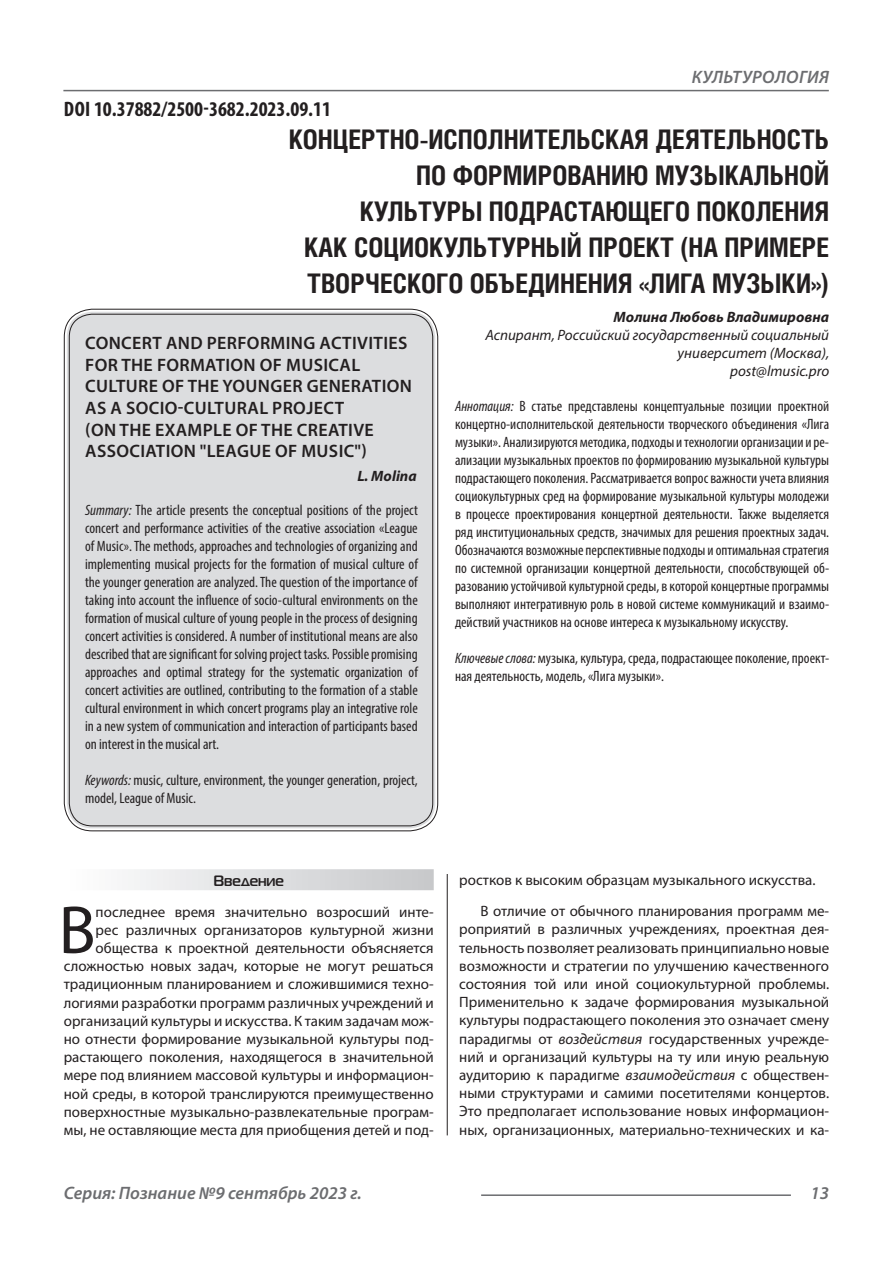
<style>
.page{position:relative;width:893px;height:1263px;background:#fff}
.page>*{position:absolute;margin:0;border:0;box-sizing:border-box;transform-origin:0 0}
.Статья_текст_первый{font:68.4px "Myriad Pro";color:#231f20}
.Статья_название{font:700 27px "Helios Cond C";color:#231f20}
.ДОИ{font:700 condensed 21px "Myriad Pro";color:#231f20}
.Статья_название_англ{font:600 18px/21.6px "Myriad Pro";letter-spacing:.02em;color:#231f20}
.t1{font:italic 600 18px "Myriad Pro";color:#6c6d70}
.t2{font:italic 600 18px "Myriad Pro";letter-spacing:.02em;color:#6c6d70}
.Статья_аннотация_анг{font:condensed 15px/18px "Myriad Pro";color:#231f20;text-align:justify}
.Статья_аннотация_тек{font:condensed 15px/18px "Myriad Pro";color:#231f20;text-align:justify}
.Статья_текст_первый-2{font:15px/18.1px "Myriad Pro";color:#231f20;text-align:right}
.Статья_текст{font:15px/18.1px "Myriad Pro";color:#231f20;text-align:justify}
.Статья_автор_инфо{font:italic 15px/18px "Myriad Pro";color:#231f20;text-align:right}
.Статья_автор_фио_рус{font:italic 700 15px "Myriad Pro";color:#231f20}
.Статья_автор_англ{font:italic 700 15px "Myriad Pro";color:#231f20}
.Статья_подзаголовок{font:700 15px "Magistral C";color:#231f20}
.s1{font-style:italic}
</style>
<div class="page">
<hr style="left:447px;top:128px;width:1px;height:1007px;background:#231f20">
<hr style="left:63px;top:90px;width:766px;height:1px;background:#6c6d70">
<hr style="left:481px;top:1194px;width:310px;height:2px;background:#6c6d70">
<div style="left:441px;top:126px;width:10px;height:748px;background:#fff"></div>
<div style="left:67px;top:312px;width:368px;height:516px;background:#dcdddf;border-radius:26px"></div>
<div style="left:64px;top:869px;width:370px;height:21px;background:linear-gradient(to right,#fefeff,#c6c8ca)"></div>
<p class="ДОИ" style="left:64px;top:96px;width:269px">DOI 10.37882/2500-3682.2023.09.11</p>
<p class="t2" style="left:692px;top:66px;width:139px">КУЛЬТУРОЛОГИЯ</p>
<p class="Статья_название" style="left:289px;top:124px;width:542px">КОНЦЕРТНО-ИСПОЛНИТЕЛЬСКАЯ ДЕЯТЕЛЬНОСТЬ</p>
<p class="Статья_название" style="left:416px;top:160px;width:414px">ПО ФОРМИРОВАНИЮ МУЗЫКАЛЬНОЙ</p>
<p class="Статья_название" style="left:360px;top:196px;width:471px">КУЛЬТУРЫ ПОДРАСТАЮЩЕГО ПОКОЛЕНИЯ</p>
<p class="Статья_название" style="left:304px;top:232px;width:527px">КАК СОЦИОКУЛЬТУРНЫЙ ПРОЕКТ (НА ПРИМЕРЕ</p>
<p class="Статья_название" style="left:307px;top:268px;width:523px">ТВОРЧЕСКОГО ОБЪЕДИНЕНИЯ «ЛИГА МУЗЫКИ»)</p>
<p class="Статья_автор_фио_рус" style="left:614px;top:307px;width:217px">Молина Любовь Владимировна</p>
<p class="Статья_автор_инфо" style="left:485px;top:325px;width:345px">Аспирант, Российский государственный социальный университет (Москва),</p>
<p class="Статья_автор_инфо" style="left:730px;top:361px;width:100px">post@lmusic.pro</p>
<p class="Статья_аннотация_тек" style="left:455px;top:397px;width:376px"><span class="s1">Аннотация:</span> В статье представлены концептуальные позиции проектной концертно-исполнительской деятельности творческого объединения «Лига музыки». Анализируются методика, подходы и технологии организации и ре&shy;ализации музыкальных проектов по формированию музыкальной культуры подрастающего поколения. Рассматривается вопрос важности учета влияния социокультурных сред на формирование музыкальной культуры молодежи в процессе проектирования концертной деятельности. Также выделяется ряд институциональных средств, значимых для решения проектных задач.<br>Обозначаются возможные перспективные подходы и оптимальная стратегия по системной организации концертной деятельности, способствующей об&shy;разованию устойчивой культурной среды, в которой концертные программы выполняют интегративную роль в новой системе коммуникаций и взаимо&shy;действий участников на основе интереса к музыкальному искусству.</p>
<p class="Статья_аннотация_тек" style="left:455px;top:649px;width:376px"><span class="s1">Ключевые слова:</span> музыка, культура, среда, подрастающее поколение, проект&shy;ная деятельность, модель, «Лига музыки».</p>
<p class="Статья_название_англ" style="left:85px;top:332px;width:328px">CONCERT AND PERFORMING ACTIVITIES<br>FOR THE FORMATION OF MUSICAL<br>CULTURE OF THE YOUNGER GENERATION<br>AS A SOCIO-CULTURAL PROJECT<br>(ON THE EXAMPLE OF THE CREATIVE<br>ASSOCIATION "LEAGUE OF MUSIC")</p>
<p class="Статья_автор_англ" style="left:357px;top:466px;width:61px">L. Molina</p>
<p class="Статья_аннотация_анг" style="left:85px;top:501px;width:334px"><span class="s1">Summary:</span> The article presents the conceptual positions of the project concert and performance activities of the creative association «League of Music». The methods, approaches and technologies of organizing and implementing musical projects for the formation of musical culture of the younger generation are analyzed. The question of the importance of taking into account the influence of socio-cultural environments on the formation of musical culture of young people in the process of designing concert activities is considered. A number of institutional means are also described that are significant for solving project tasks. Possible promising approaches and optimal strategy for the systematic organization of concert activities are outlined, contributing to the formation of a stable cultural environment in which concert programs play an integrative role in a new system of communication and interaction of participants based on interest in the musical art.</p>
<p class="Статья_аннотация_анг" style="left:85px;top:771px;width:334px"><span class="s1">Keywords:</span> music, culture, environment, the younger generation, project, model, League of Music.</p>
<p class="Статья_подзаголовок" style="left:213px;top:872px;width:72px">Введение</p>
<p class="Статья_текст_первый" style="left:59px;top:888px;width:39px">В</p>
<p class="Статья_текст_первый-2" style="left:64px;top:902px;width:371px">последнее время значительно возросший инте-<br>рес различных организаторов культурной жизни общества к проектной деятельности объясняется сложностью новых задач, которые не могут решаться традиционным планированием и сложившимися техно&shy;логиями разработки программ различных учреждений и организаций культуры и искусства. К таким задачам мож&shy;но отнести формирование музыкальной культуры под&shy;растающего поколения, находящегося в значительной мере под влиянием массовой культуры и информацион&shy;ной среды, в которой транслируются преимущественно поверхностные музыкально-развлекательные програм&shy;мы, не оставляющие места для приобщения детей и под-</p>
<p class="Статья_текст_первый-2" style="left:459px;top:871px;width:358px">ростков к высоким образцам музыкального искусства.</p>
<p class="Статья_текст" style="left:459px;top:902px;width:371px;text-indent:21px">В отличие от обычного планирования программ ме&shy;роприятий в различных учреждениях, проектная дея&shy;тельность позволяет реализовать принципиально новые возможности и стратегии по улучшению качественного состояния той или иной социокультурной проблемы.<br>Применительно к задаче формирования музыкальной культуры подрастающего поколения это означает смену парадигмы от <span class="s1">воздействия</span> государственных учрежде&shy;ний и организаций культуры на ту или иную реальную аудиторию к парадигме <span class="s1">взаимодействия</span> с обществен&shy;ными структурами и самими посетителями концертов.<br>Это предполагает использование новых информацион&shy;ных, организационных, материально-технических и ка-</p>
<p class="t1" style="left:64px;top:1182px;width:299px">Серия: Познание №9 сентябрь 2023 г.</p>
<p class="t1" style="left:810px;top:1182px;width:20px">13</p>
</div>
